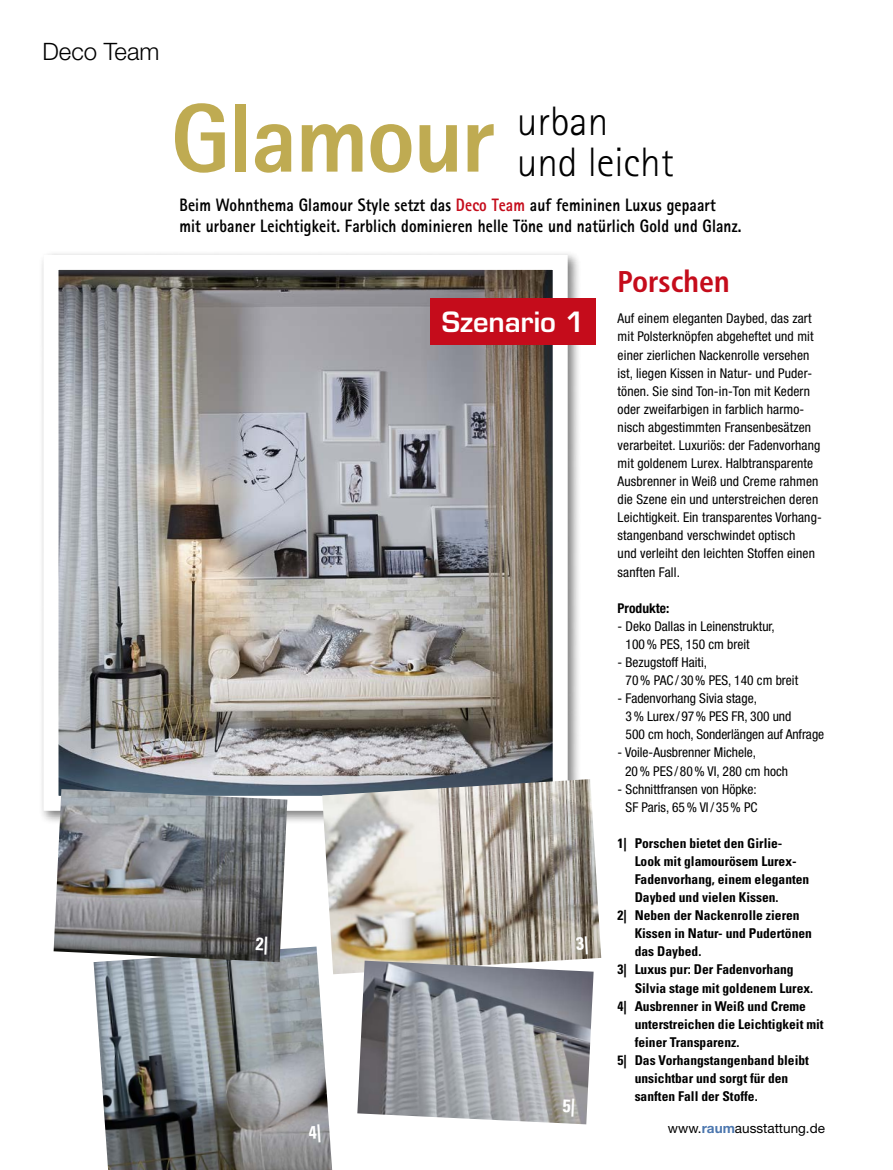
<style>
.page{position:relative;width:893px;height:1170px;background:#fff}
.page>*{position:absolute;margin:0;border:0;box-sizing:border-box;transform-origin:0 0}
.t1{font:800 97.5px "AT Rotis Sans Serif";letter-spacing:-.025em;color:#bfab52}
.t2{font:300 41.1px/40.5px "AT Rotis Sans Serif";color:#000}
.t3{font:700 condensed 30px "Frutiger LT Std";color:#c50c1b}
.t4{font:600 27.3px "Eurostile LT Std";color:#fff}
.t5{font:300 24px "Helvetica Neue LT Std";color:#000}
.t6{font:800 18px/21.6px "AT Rotis Sans Serif";letter-spacing:.01em;color:#000;scale:.85 1}
.t7{font:condensed 13.5px/18.1px "Helvetica Neue LT Std";letter-spacing:.01em;color:#000}
.t8{font:700 condensed 13.5px "Univers LT Std";color:#000}
.t9{font:13.5px "Helvetica Neue LT Std";color:#000}
.t10{font:700 condensed 13.5px "Helvetica Neue LT Std";color:#000}
.s1{color:#c50c1b}
.s2{font-weight:700;color:#4b76ae}
</style>
<div class="page">
<img style="left:41px;top:253px;width:534px;height:565px">
<div style="left:431px;top:298px;width:165px;height:47px;background:#c50c1b"></div>
<img style="left:322px;top:779px;width:279px;height:195px">
<img style="left:94px;top:946px;width:238px;height:223px">
<img style="left:357px;top:960px;width:237px;height:164px">
<img style="left:54px;top:789px;width:233px;height:173px">
<svg style="left:576px;top:935px;width:12px;height:19px"></svg>
<svg style="left:309px;top:1124px;width:12px;height:18px"></svg>
<svg style="left:563px;top:1098px;width:11px;height:18px"></svg>
<svg style="left:256px;top:936px;width:11px;height:18px"></svg>
<h3 class="t5" style="left:43px;top:36px;width:118px">Deco Team</h3>
<h1 class="t1" style="left:171px;top:76px;width:326px">Glamour</h1>
<h2 class="t2" style="left:517px;top:101px;width:158px">urban und leicht</h2>
<h3 class="t6" style="left:179px;top:194px;width:663px">Beim Wohnthema Glamour Style setzt das <span class="s1">Deco Team</span> auf femininen Luxus gepaart mit urbaner Leichtigkeit. Farblich dominieren helle Töne und natürlich Gold und Glanz.</h3>
<h3 class="t4" style="left:442px;top:305px;width:144px">Szenario 1</h3>
<h3 class="t3" style="left:618px;top:263px;width:113px">Porschen</h3>
<p class="t7" style="left:618px;top:309px;width:206px">Auf einem eleganten Daybed, das zart mit Polsterknöpfen abgeheftet und mit einer zierlichen Nackenrolle versehen ist, liegen Kissen in Natur- und Puder&shy;tönen. Sie sind Ton-in-Ton mit Kedern oder zweifarbigen in farblich harmo&shy;nisch abgestimmten Fransenbesätzen verarbeitet. Luxuriös: der Fadenvorhang mit goldenem Lurex. Halbtransparente Ausbrenner in Weiß und Creme rahmen die Szene ein und unterstreichen deren Leichtigkeit. Ein transparentes Vorhang&shy;stangenband verschwindet optisch<br>und verleiht den leichten Stoffen einen sanften Fall.</p>
<p class="t10" style="left:618px;top:599px;width:53px">Produkte:</p>
<p class="t7" style="left:626px;top:617px;width:151px;text-indent:-8px">- Deko Dallas in Leinenstruktur,<br>100% PES, 150 cm breit</p>
<p class="t7" style="left:626px;top:653px;width:174px;text-indent:-8px">- Bezugstoff Haiti,<br>70% PAC/ 30% PES, 140 cm breit</p>
<p class="t7" style="left:626px;top:689px;width:200px;text-indent:-8px">- Fadenvorhang Sivia stage,<br>3% Lurex /97% PES FR, 300 und<br>500 cm hoch, Sonderlängen auf Anfrage</p>
<p class="t7" style="left:625px;top:743px;width:165px;text-indent:-7px">- Voile-Ausbrenner Michele,<br>20% PES / 80% VI, 280 cm hoch</p>
<p class="t7" style="left:618px;top:779px;width:141px;text-align:center">- Schnittfransen von Höpke:<br>SF Paris, 65% VI/ 35% PC</p>
<p class="t8" style="left:618px;top:834px;width:166px">1| Porschen bietet den Girlie-</p>
<p class="t8" style="left:635px;top:852px;width:163px">Look mit glamourösem Lurex-</p>
<p class="t8" style="left:635px;top:870px;width:176px">Fadenvorhang, einem eleganten</p>
<p class="t8" style="left:635px;top:888px;width:145px">Daybed und vielen Kissen.</p>
<p class="t8" style="left:618px;top:907px;width:184px">2| Neben der Nackenrolle zieren</p>
<p class="t8" style="left:635px;top:925px;width:179px">Kissen in Natur- und Pudertönen</p>
<p class="t8" style="left:635px;top:943px;width:68px">das Daybed.</p>
<p class="t8" style="left:618px;top:961px;width:177px">3| Luxus pur: Der Fadenvorhang</p>
<p class="t8" style="left:635px;top:979px;width:180px">Silvia stage mit goldenem Lurex.</p>
<p class="t8" style="left:618px;top:997px;width:190px">4| Ausbrenner in Weiß und Creme</p>
<p class="t8" style="left:635px;top:1015px;width:190px">unterstreichen die Leichtigkeit mit</p>
<p class="t8" style="left:635px;top:1033px;width:106px">feiner Transparenz.</p>
<p class="t8" style="left:618px;top:1051px;width:193px">5| Das Vorhangstangenband bleibt</p>
<p class="t8" style="left:635px;top:1069px;width:155px">unsichtbar und sorgt für den</p>
<p class="t8" style="left:635px;top:1087px;width:124px">sanften Fall der Stoffe.</p>
<p class="t9" style="left:668px;top:1119px;width:158px">www.<span class="s2">raum</span>ausstattung.de</p>
</div>
